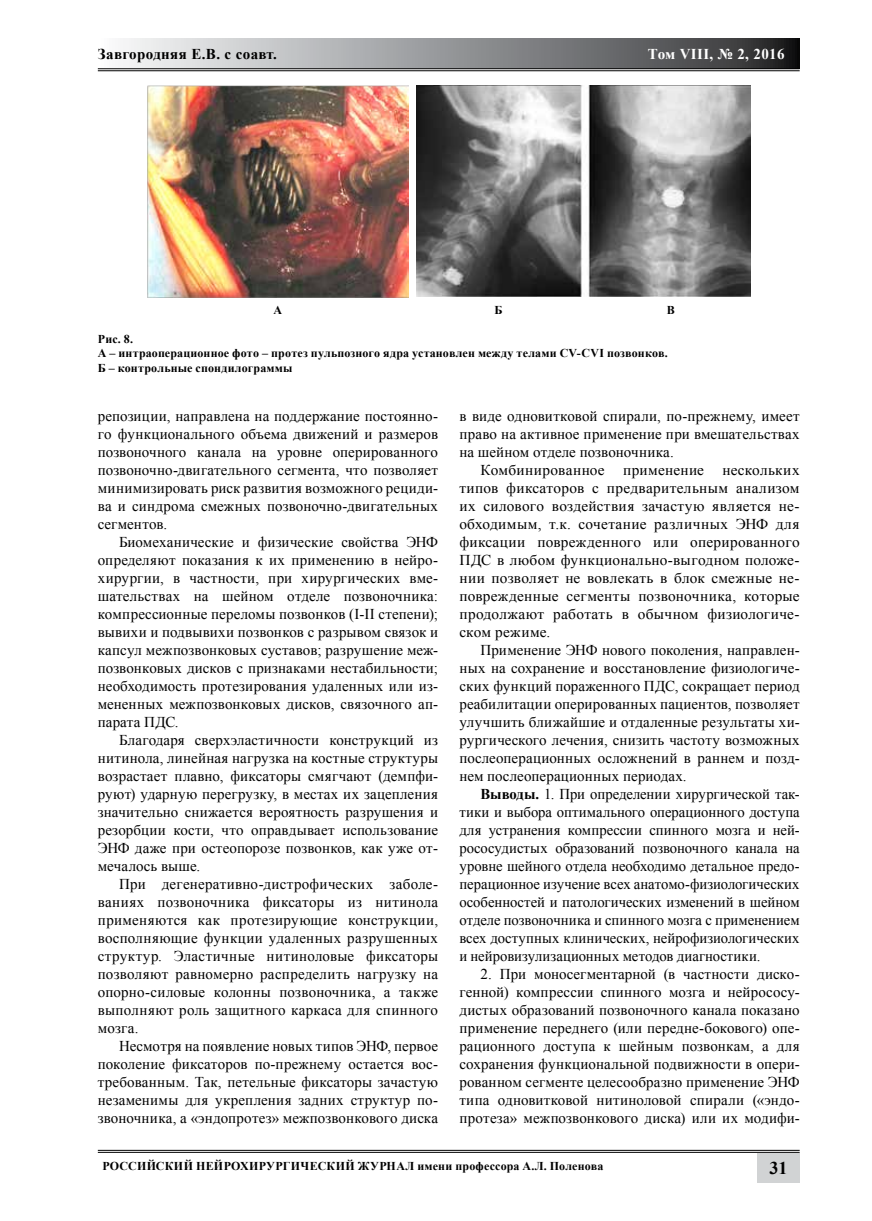
<style>
.page{position:relative;width:872px;height:1221px;background:#fff}
.page>*{position:absolute;margin:0;border:0;box-sizing:border-box;transform-origin:0 0}
.t1{font:700 18px "Times New Roman";color:#000}
.t2{font:15px/18px "Times New Roman";letter-spacing:.01em;color:#000;text-align:justify}
.t3{font:700 15px "Times New Roman";letter-spacing:.025em;color:#000}
.t4{font:700 15px "Times New Roman";letter-spacing:.025em;color:#fff}
.t5{font:700 12px/14.4px "Times New Roman";letter-spacing:.02em;color:#000}
.s1{font-weight:700}
</style>
<div class="page">
<svg style="left:123px;top:38px;width:676px;height:30px"></svg>
<div style="left:757px;top:1152px;width:42px;height:30px;background:#d1d3d4"></div>
<hr style="left:98px;top:68px;width:701px;height:1px;background:#000">
<hr style="left:98px;top:70px;width:701px;height:1px;background:#000">
<hr style="left:98px;top:1149px;width:701px;height:1px;background:#000">
<hr style="left:98px;top:1151px;width:701px;height:1px;background:#000">
<img style="left:147px;top:85px;width:261px;height:212px">
<img style="left:416px;top:85px;width:334px;height:212px">
<p class="t3" style="left:98px;top:44px;width:181px">Завгородняя Е.В. с соавт.</p>
<p class="t4" style="left:648px;top:44px;width:138px">Том VIII, № 2, 2016</p>
<p class="t5" style="left:273px;top:302px;width:10px">А</p>
<p class="t5" style="left:494px;top:302px;width:9px">Б</p>
<p class="t5" style="left:666px;top:302px;width:9px">В</p>
<p class="t5" style="left:98px;top:331px;width:571px">Рис. 8.<br>А – интраоперационное фото – протез пульпозного ядра установлен между телами CV-CVI позвонков.<br>Б – контрольные спондилограммы</p>
<p class="t2" style="left:98px;top:406px;width:342px">репозиции, направлена на поддержание постоянно&shy;го функционального объема движений и размеров позвоночного канала на уровне оперированного позвоночно-двигательного сегмента, что позволяет минимизировать риск развития возможного рециди&shy;ва и синдрома смежных позвоночно-двигательных сегментов.</p>
<p class="t2" style="left:98px;top:532px;width:342px;text-indent:21px">Биомеханические и физические свойства ЭНФ определяют показания к их применению в нейро&shy;хирургии, в частности, при хирургических вме&shy;шательствах на шейном отделе позвоночника: компрессионные переломы позвонков (I-II степени); вывихи и подвывихи позвонков с разрывом связок и капсул межпозвонковых суставов; разрушение меж&shy;позвонковых дисков с признаками нестабильности; необходимость протезирования удаленных или из&shy;мененных межпозвонковых дисков, связочного ап&shy;парата ПДС.</p>
<p class="t2" style="left:98px;top:730px;width:342px;text-indent:21px">Благодаря сверхэластичности конструкций из нитинола, линейная нагрузка на костные структуры возрастает плавно, фиксаторы смягчают (демпфи&shy;руют) ударную перегрузку, в местах их зацепления значительно снижается вероятность разрушения и резорбции кости, что оправдывает использование ЭНФ даже при остеопорозе позвонков, как уже от&shy;мечалось выше.</p>
<p class="t2" style="left:98px;top:874px;width:342px;text-indent:21px">При дегенеративно-дистрофических заболе&shy;ваниях позвоночника фиксаторы из нитинола применяются как протезирующие конструкции, восполняющие функции удаленных разрушенных структур. Эластичные нитиноловые фиксаторы позволяют равномерно распределить нагрузку на опорно-силовые колонны позвоночника, а также выполняют роль защитного каркаса для спинного мозга.</p>
<p class="t2" style="left:98px;top:1036px;width:342px;text-indent:21px">Несмотря на появление новых типов ЭНФ, первое поколение фиксаторов по-прежнему остается вос&shy;требованным. Так, петельные фиксаторы зачастую незаменимы для укрепления задних структур по&shy;звоночника, а «эндопротез» межпозвонкового диска</p>
<p class="t2" style="left:459px;top:406px;width:342px">в виде одновитковой спирали, по-прежнему, имеет право на активное применение при вмешательствах на шейном отделе позвоночника.</p>
<p class="t2" style="left:459px;top:460px;width:342px;text-indent:21px">Комбинированное применение нескольких типов фиксаторов с предварительным анализом их силового воздействия зачастую является не&shy;обходимым, т.к. сочетание различных ЭНФ для фиксации поврежденного или оперированного ПДС в любом функционально-выгодном положе&shy;нии позволяет не вовлекать в блок смежные не&shy;поврежденные сегменты позвоночника, которые продолжают работать в обычном физиологиче&shy;ском режиме.</p>
<p class="t2" style="left:459px;top:640px;width:342px;text-indent:21px">Применение ЭНФ нового поколения, направлен&shy;ных на сохранение и восстановление физиологиче&shy;ских функций пораженного ПДС, сокращает период реабилитации оперированных пациентов, позволяет улучшить ближайшие и отдаленные результаты хи&shy;рургического лечения, снизить частоту возможных послеоперационных осложнений в раннем и позд&shy;нем послеоперационных периодах.</p>
<p class="t2" style="left:459px;top:784px;width:342px;text-indent:21px"><span class="s1">Выводы.</span> 1. При определении хирургической так&shy;тики и выбора оптимального операционного доступа для устранения компрессии спинного мозга и ней&shy;рососудистых образований позвоночного канала на уровне шейного отдела необходимо детальное предо&shy;перационное изучение всех анатомо-физиологических особенностей и патологических изменений в шейном отделе позвоночника и спинного мозга с применением всех доступных клинических, нейрофизиологических и нейровизулизационных методов диагностики.</p>
<p class="t2" style="left:459px;top:964px;width:342px;text-indent:21px">2. При моносегментарной (в частности диско&shy;генной) компрессии спинного мозга и нейрососу&shy;дистых образований позвоночного канала показано применение переднего (или передне-бокового) опе&shy;рационного доступа к шейным позвонкам, а для сохранения функциональной подвижности в опери&shy;рованном сегменте целесообразно применение ЭНФ типа одновитковой нитиноловой спирали («эндо&shy;протеза» межпозвонкового диска) или их модифи-</p>
<p class="t5" style="left:102px;top:1158px;width:502px">Российский нейрохирургический журнал имени профессора А.Л. Поленова</p>
<p class="t1" style="left:769px;top:1155px;width:19px">31</p>
</div>
